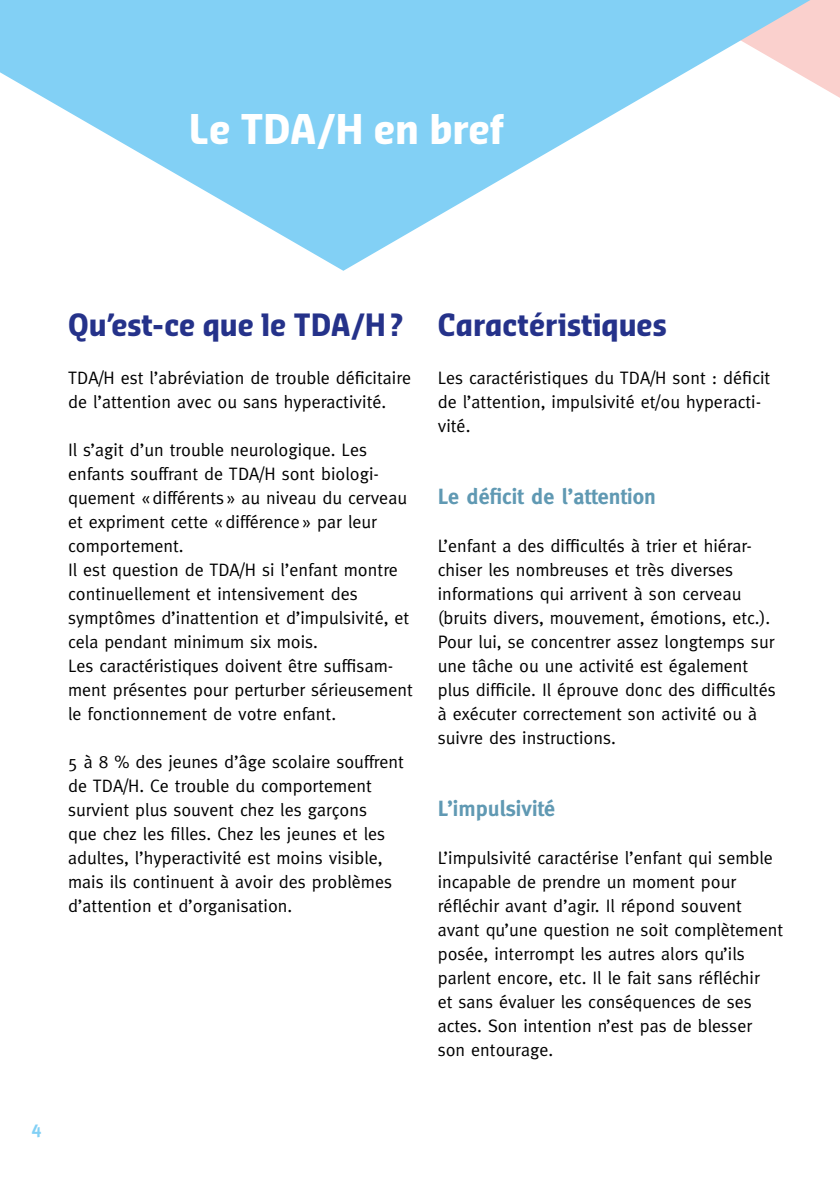
<style>
.page{position:relative;width:840px;height:1191px;background:#fff}
.page>*{position:absolute;margin:0;border:0;box-sizing:border-box;transform-origin:0 0}
.t1{font:700 40px "Sansa Con Pro";color:#fff}
.t2{font:700 30px "Sansa Con Pro";color:#25328a}
.t3{font:700 22px "Meta";color:#6099b3}
.t4{font:18px/24px "Meta";color:#000}
.t5{font:700 18px "Meta";color:#82d0f5}
</style>
<div class="page">
<svg style="left:810px;top:0;width:29px;height:97px;background:#fad3d1"></svg>
<svg style="left:0;top:0;width:810px;height:271px;fill:#82d0f5"></svg>
<h1 class="t1" style="left:189px;top:102px;width:316px">Le TDA/H en bref</h1>
<p class="t5" style="left:31px;top:1117px;width:11px">4</p>
<h2 class="t2" style="left:68px;top:304px;width:336px">Qu’est-ce que le TDA/H?</h2>
<p class="t4" style="left:68px;top:366px;width:344px">TDA/H est l’abréviation de trouble déficitaire de l’attention avec ou sans hyperactivité.</p>
<p class="t4" style="left:68px;top:438px;width:346px">Il s’agit d’un trouble neurologique. Les enfants souffrant de TDA/H sont biologi&shy;quement «différents » au niveau du cerveau et expriment cette «différence » par leur comportement.<br>Il est question de TDA/H si l’enfant -montre continuellement et intensivement des symptômes d’inattention et d’impulsivité, et cela pendant minimum six mois.<br>Les caractéristiques doivent être suffisam&shy;ment présentes pour perturber sérieusement le fonctionnement de votre enfant.</p>
<p class="t4" style="left:68px;top:749px;width:337px">5 à 8 % des jeunes d’âge scolaire souffrent de TDA/H. Ce trouble du comportement survient plus souvent chez les garçons<br>que chez les filles. Chez les jeunes et les adultes, l’hyperactivité est moins visible, mais ils continuent à avoir des problèmes d’attention et d’organisation.</p>
<h2 class="t2" style="left:437px;top:304px;width:231px">Caractéristiques</h2>
<p class="t4" style="left:437px;top:366px;width:334px">Les caractéristiques du TDA/H sont : déficit de l’attention, impulsivité et/ou hyperacti&shy;vité.</p>
<p class="t3" style="left:437px;top:484px;width:219px">Le déficit de l’attention</p>
<p class="t4" style="left:437px;top:534px;width:339px">L’enfant a des difficultés à trier et hiérar&shy;chiser les nombreuses et très diverses informations qui arrivent à son cerveau (bruits divers, mouvement, émotions, etc.).<br>Pour lui, se concentrer assez longtemps sur une tâche ou une activité est également plus difficile. Il éprouve donc des difficultés à exécuter correctement son activité ou à suivre des instructions.</p>
<p class="t3" style="left:437px;top:796px;width:119px">L’impulsivité</p>
<p class="t4" style="left:437px;top:846px;width:347px">L’impulsivité caractérise l’enfant qui semble incapable de prendre un moment pour réfléchir avant d’agir. Il répond souvent avant qu’une question ne soit complètement posée, interrompt les autres alors qu’ils parlent encore, etc. Il le fait sans réfléchir<br>et sans évaluer les conséquences de ses actes. Son intention n’est pas de blesser son entourage.</p>
</div>
